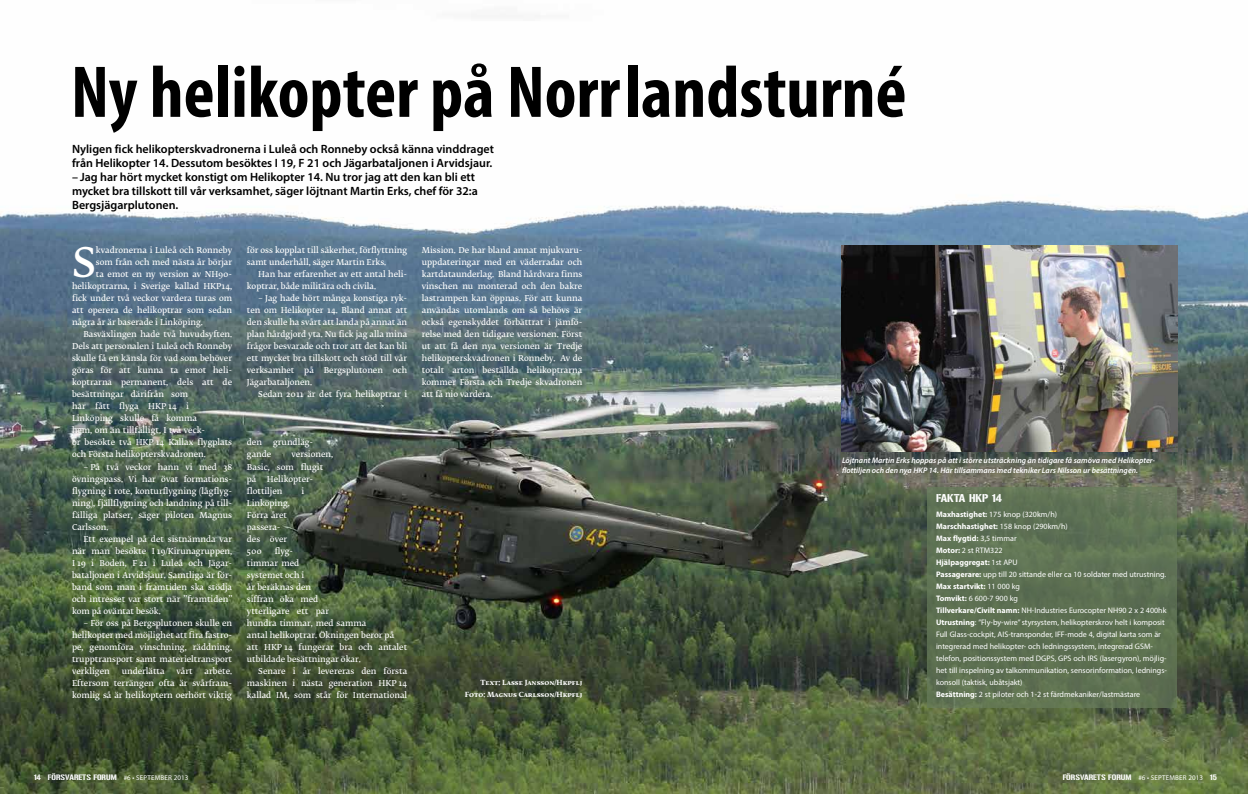
<style>
.page{position:relative;width:1248px;height:794px;background:#fff}
.page>*{position:absolute;margin:0;border:0;box-sizing:border-box;transform-origin:0 0}
.t1{font:700 condensed 74px "Myriad Pro";color:#000}
.t2{font:40.6px "Fedra Serif B Std Demi";color:#fff}
.t3{font:600 12px/14px "Myriad Pro";color:#000}
.t4{font:10px "Gunplay";color:#fff}
.t5{font:8px/12px "Fedra Serif B Std Demi";color:#fff}
.t6{font:8px/12px "Myriad Pro";color:#fff}
.t7{font:italic 600 8px/10px "Myriad Pro";color:#fff}
.t8{font:7px "Gunplay";color:#fff}
.t9{font:700 7px/12.8px "Fedra Serif B Std";color:#fff;text-align:right}
.s1{font-weight:700}
.s2{font-family:"Myriad Pro"}
</style>
<div class="page">
<img style="left:0;top:200px;width:1247px;height:594px">
<img style="left:841px;top:246px;width:335px;height:205px">
<div style="left:927px;top:487px;width:249px;height:221px;background:#5e7153"></div>
<h1 class="t1" style="left:71px;top:46px;width:837px">Ny helikopter på Norrlandsturné</h1>
<h3 class="t3" style="left:72px;top:141px;width:423px">Nyligen fick helikopterskvadronerna i Luleå och Ronneby också känna vinddraget från Helikopter 14. Dessutom besöktes I 19, F 21 och Jägarbataljonen i Arvidsjaur.</h3>
<h3 class="t3" style="left:72px;top:169px;width:407px">– Jag har hört mycket konstigt om Helikopter 14. Nu tror jag att den kan bli ett mycket bra tillskott till vår verksamhet, säger löjtnant Martin Erks, chef för 32:a<br>Bergsjägarplutonen.</h3>
<h2 class="t2" style="left:72px;top:235px;width:25px">S</h2>
<p class="t5" style="left:96px;top:245px;width:138px">kvadronerna i Luleå och Ronneby</p>
<p class="t5" style="left:96px;top:257px;width:138px">som från och med nästa år börjar</p>
<p class="t5" style="left:96px;top:269px;width:138px">ta emot en ny version av NH90-</p>
<p class="t5" style="left:72px;top:281px;width:162px">helikoptrarna, i Sverige kallad HKP14,</p>
<p class="t5" style="left:72px;top:293px;width:162px">fick under två veckor vardera turas om</p>
<p class="t5" style="left:72px;top:305px;width:162px">att operera de helikoptrar som sedan</p>
<p class="t5" style="left:72px;top:317px;width:132px">några år är baserade i Linköping.</p>
<p class="t5" style="left:83px;top:329px;width:150px">Basväxlingen hade två huvudsyften.</p>
<p class="t5" style="left:72px;top:341px;width:161px">Dels att personalen i Luleå och Ronneby</p>
<p class="t5" style="left:72px;top:353px;width:161px">skulle få en känsla för vad som behöver</p>
<p class="t5" style="left:72px;top:365px;width:160px">göras för att kunna ta emot heli-</p>
<p class="t5" style="left:72px;top:377px;width:161px">koptrarna permanent, dels att de</p>
<p class="t5" style="left:72px;top:389px;width:118px">besättningar därifrån som</p>
<p class="t5" style="left:72px;top:401px;width:118px">har fått flyga HKP 14 i</p>
<p class="t5" style="left:72px;top:413px;width:127px">Linköping skulle få komma</p>
<p class="t5" style="left:72px;top:425px;width:134px">hem, om än tillfälligt. I två veck-</p>
<p class="t5" style="left:72px;top:437px;width:162px">or besökte två HKP 14 Kallax flygplats</p>
<p class="t5" style="left:72px;top:449px;width:135px">och Första helikopterskvadronen.</p>
<p class="t5" style="left:72px;top:461px;width:162px;text-align:justify;text-indent:11px">– På två veckor hann vi med 38 övningspass. Vi har övat formations&shy;flygning i rote, konturflygning (lågflyg&shy;ning), fjällflygning och landning på till&shy;fälliga platser, säger piloten Magnus Carlsson.</p>
<p class="t5" style="left:72px;top:533px;width:162px;text-indent:11px">Ett exempel på det sistnämnda var när man besökte I 19/Kirunagruppen, I 19 i Boden, F 21 i Luleå och Jägar&shy;bataljonen i Arvidsjaur. Samtliga är för&shy;band som man i framtiden ska stödja och intresset var stort när ”framtiden” kom på oväntat besök.</p>
<p class="t5" style="left:72px;top:617px;width:162px;text-align:justify;text-indent:11px">– För oss på Bergsplutonen skulle en helikopter med möjlighet att fira fastro&shy;pe, genomföra vinschning, räddning, trupptransport samt materieltransport verkligen</p>
<p class="t5" style="left:72px;top:665px;width:162px;text-align:justify;text-indent:133px">arbete.<br>Eftersom terrängen ofta är svårfram&shy;komlig så är helikoptern oerhört viktig</p>
<p class="t5" style="left:122px;top:665px;width:44px">underlätta</p>
<p class="t5" style="left:176px;top:665px;width:18px">vårt</p>
<p class="t5" style="left:247px;top:245px;width:162px">för oss kopplat till säkerhet, förflyttning samt underhåll, säger Martin Erks.</p>
<p class="t5" style="left:247px;top:269px;width:162px;text-indent:11px">Han har erfarenhet av ett antal heli&shy;koptrar, både militära och civila.</p>
<p class="t5" style="left:247px;top:293px;width:162px;text-align:justify;text-indent:11px">– Jag hade hört många konstiga ryk&shy;ten om Helikopter 14. Bland annat att den skulle ha svårt att landa på annat än plan hårdgjord yta. Nu fick jag alla mina frågor besvarade och tror att det kan bli ett mycket bra tillskott och stöd till vår verksamhet på Bergsplutonen och Jägarbataljonen.</p>
<p class="t5" style="left:258px;top:389px;width:150px">Sedan 2011 är det fyra helikoptrar i</p>
<p class="t5" style="left:247px;top:437px;width:17px">den</p>
<p class="t5" style="left:273px;top:437px;width:42px">grundläg-</p>
<p class="t5" style="left:247px;top:449px;width:26px">gande</p>
<p class="t5" style="left:247px;top:449px;width:88px;text-indent:45px">versionen,<br>Basic, som flugit på</p>
<p class="t5" style="left:247px;top:473px;width:66px;text-indent:20px">Helikopter&shy;flottiljen</p>
<p class="t5" style="left:301px;top:485px;width:4px">i</p>
<p class="t5" style="left:247px;top:497px;width:44px">Linköping.<br>Förra året passera&shy;des över<br>500</p>
<p class="t5" style="left:247px;top:545px;width:162px;text-indent:28px">flyg-<br>timmar med<br>systemet och i<br>år beräknas den<br>siffran öka med<br>ytterligare ett par<br>hundra timmar, med samma<br>antal helikoptrar. Ökningen beror på att HKP 14 fungerar bra och antalet utbildade besättningar ökar.</p>
<p class="t5" style="left:247px;top:665px;width:162px;text-align:justify;text-indent:11px">Senare i år levereras den första maskinen i nästa generation HKP 14 kallad IM, som står för International</p>
<p class="t5" style="left:422px;top:245px;width:162px">Mission. De har bland annat mjukvaru&shy;uppdateringar med en väderradar och kartdataunderlag. Bland hårdvara finns vinschen nu monterad och den bakre lastrampen kan öppnas. För att kunna användas utomlands om så behövs är också egenskyddet förbättrat i jämfö&shy;relse med den tidigare versionen. Först ut att få den nya versionen är Tredje helikopterskvadronen i Ronneby. Av de totalt arton beställda helikoptrarna kommer Första och Tredje skvadronen att få nio vardera.</p>
<p class="t9" style="left:465px;top:676px;width:119px">Text: Lasse Jansson/Hkpflj<br>Foto: Magnus Carlsson/Hkpflj</p>
<p class="t7" style="left:842px;top:455px;width:314px">Löjtnant Martin Erks hoppas på att i större utsträckning än tidigare få samöva med Helikopter&shy;flottiljen och den nya HKP 14. Här tillsammans med tekniker Lars Nilsson ur besättningen.</p>
<p class="t4" style="left:936px;top:492px;width:67px">FAKTA HKP 14</p>
<p class="t6" style="left:936px;top:508px;width:232px"><span class="s1">Maxhastighet:</span> 175 knop (320km/h)<br><span class="s1">Marschhastighet:</span> 158 knop (290km/h)<br><span class="s1">Max flygtid:</span> 3,5 timmar<br><span class="s1">Motor:</span> 2 st RTM322<br><span class="s1">Hjälpaggregat:</span> 1st APU<br><span class="s1">Passagerare:</span> upp till 20 sittande eller ca 10 soldater med utrustning.<br><span class="s1">Max startvikt:</span> 11 000 kg<br><span class="s1">Tomvikt:</span> 6 600-7 900 kg<br><span class="s1">Tillverkare/Civilt namn:</span> NH-Industries Eurocopter NH90 2 x 2 400hk <span class="s1">Utrustning</span>: ”Fly-by-wire” styrsystem, helikopterskrov helt i komposit Full Glass-cockpit, AIS-transponder, IFF-mode 4, digital karta som är integrerad med helikopter- och ledningssystem, integrerad GSM&shy;telefon, positionssystem med DGPS, GPS och IRS (lasergyron), möjlig&shy;het till inspelning av talkommunikation, sensorinformation, lednings&shy;konsoll (taktisk, ubåtsjakt)<br><span class="s1">Besättning:</span> 2 st piloter och 1-2 st färdmekaniker/lastmästare</p>
<p class="t8" style="left:34px;top:773px;width:156px">14 FÖRSVARETS FORUM <span class="s2">#6 • SEPTEMBER 2013</span></p>
<p class="t8" style="left:1062px;top:773px;width:156px">FÖRSVARETS FORUM <span class="s2">#6 • SEPTEMBER 2013</span> 15</p>
</div>
